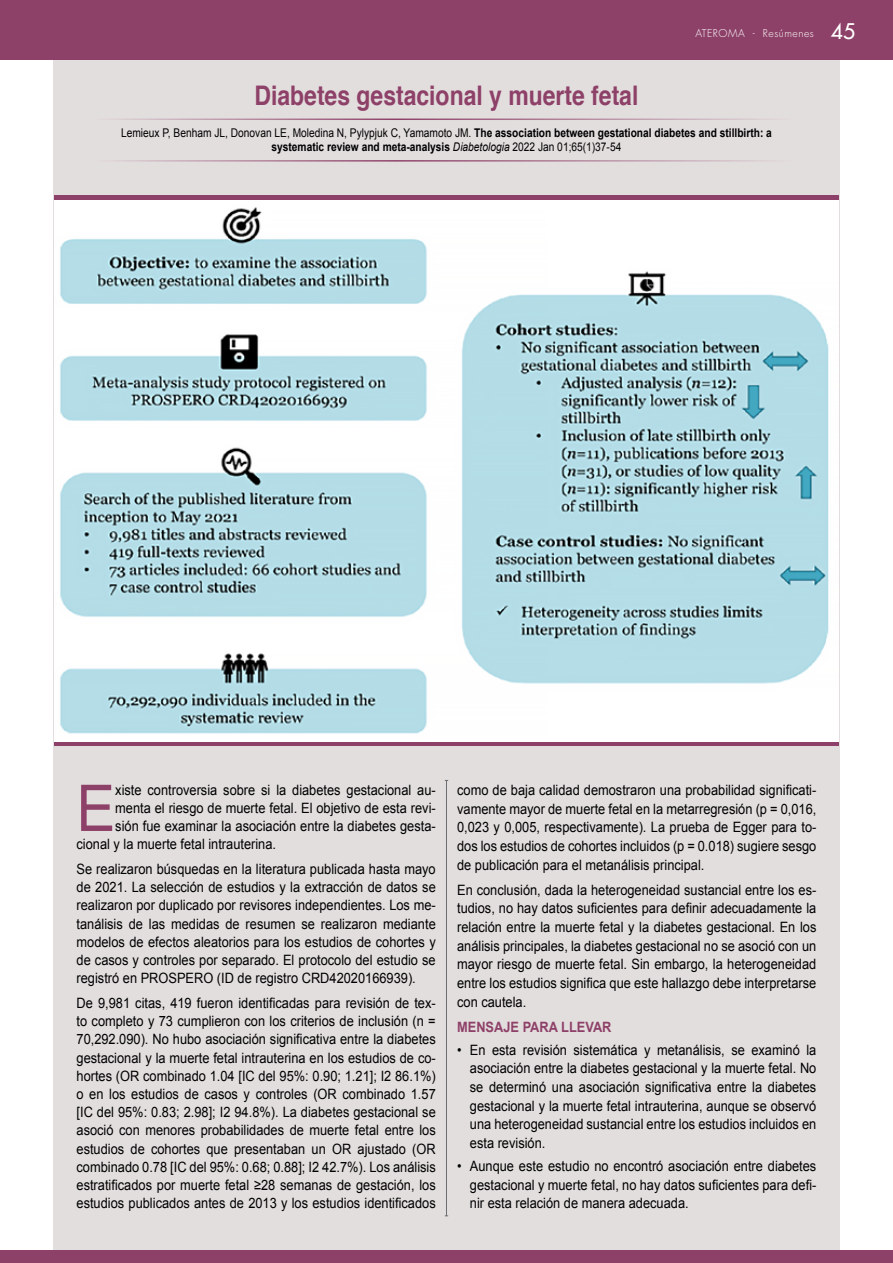
<style>
.page{position:relative;width:893px;height:1263px;background:#fff}
.page>*{position:absolute;margin:0;border:0;box-sizing:border-box;transform-origin:0 0}
.t1{font:64.5px "Arial";color:#8e4168;scale:.9 1}
.t2{font:700 27px "Helvetica";color:#8e4168;scale:.85 1}
.t3{font:14.25px/18.3px "Arial";color:#000;text-align:justify;scale:.9 1}
.t4{font:700 14.25px "Arial";color:#8e4168;scale:.9 1}
.t5{font:700 12px/14.4px "Arial";color:#000;text-align:center;scale:.85 1}
.t6{font:300 10.5px "Futura Std";letter-spacing:.05em;color:#fff}
.s1{font-weight:500;font-size:21px}
.s2{font-weight:400}
.s3{font-weight:400;font-style:italic}
</style>
<div class="page">
<div style="left:53px;top:55px;width:787px;height:1200px;background:#e3dede"></div>
<hr style="left:97px;top:119px;width:699px;height:1px;background:#8e4168">
<hr style="left:97px;top:160px;width:699px;height:2px;background:#8e4168">
<div style="left:0;top:0;width:893px;height:60px;background:#8e4168"></div>
<div style="left:0;top:1250px;width:893px;height:13px;background:#8e4168"></div>
<hr style="left:446px;top:780px;width:1px;height:436px;background:#6d6e71">
<img style="left:54px;top:201px;width:785px;height:540px">
<p class="t6" style="left:695px;top:26px;width:161px">ATEROMA - Resúmenes <span class="s1">45</span></p>
<h2 class="t2" style="left:254px;top:74px;width:453px">Diabetes gestacional y muerte fetal</h2>
<p class="t5" style="left:121px;top:126px;width:767px"><span class="s2">Lemieux P, Benham JL, Donovan LE, Moledina N, Pylypjuk C, Yamamoto JM.</span> The association between gestational diabetes and stillbirth: a systematic review and meta-analysis <span class="s3">Diabetologia</span> <span class="s2">2022 Jan 01;65(1)37-54</span></p>
<h1 class="t1" style="left:77px;top:766px;width:45px">E</h1>
<p class="t3" style="left:115px;top:781px;width:358px">xiste controversia sobre si la diabetes gestacional au-</p>
<p class="t3" style="left:115px;top:799px;width:358px">menta el riesgo de muerte fetal. El objetivo de esta revi-</p>
<p class="t3" style="left:115px;top:817px;width:358px">sión fue examinar la asociación entre la diabetes gesta-</p>
<p class="t3" style="left:77px;top:835px;width:223px">cional y la muerte fetal intrauterina.</p>
<p class="t3" style="left:77px;top:860px;width:401px">Se realizaron búsquedas en la literatura publicada hasta mayo de 2021. La selección de estudios y la extracción de datos se realizaron por duplicado por revisores independientes. Los me&shy;tanálisis de las medidas de resumen se realizaron mediante modelos de efectos aleatorios para los estudios de cohortes y de casos y controles por separado. El protocolo del estudio se registró en PROSPERO (ID de registro CRD42020166939).</p>
<p class="t3" style="left:77px;top:994px;width:401px">De 9,981 citas, 419 fueron identificadas para revisión de tex&shy;to completo y 73 cumplieron con los criterios de inclusión (n = 70,292.090). No hubo asociación significativa entre la diabetes gestacional y la muerte fetal intrauterina en los estudios de co&shy;hortes (OR combinado 1.04 [IC del 95%: 0.90; 1.21]; I2 86.1%) o en los estudios de casos y controles (OR combinado 1.57 [IC del 95%: 0.83; 2.98]; I2 94.8%). La diabetes gestacional se asoció con menores probabilidades de muerte fetal entre los estudios de cohortes que presentaban un OR ajustado (OR combinado 0.78 [IC del 95%: 0.68; 0.88]; I2 42.7%). Los análisis estratificados por muerte fetal ≥28 semanas de gestación, los estudios publicados antes de 2013 y los estudios identificados</p>
<p class="t3" style="left:457px;top:781px;width:401px;line-height:18.8px">como de baja calidad demostraron una probabilidad significati&shy;vamente mayor de muerte fetal en la metarregresión (p = 0,016, 0,023 y 0,005, respectivamente). La prueba de Egger para to&shy;dos los estudios de cohortes incluidos (p = 0.018) sugiere sesgo de publicación para el metanálisis principal.</p>
<p class="t3" style="left:457px;top:880px;width:401px">En conclusión, dada la heterogeneidad sustancial entre los es&shy;tudios, no hay datos suficientes para definir adecuadamente la relación entre la muerte fetal y la diabetes gestacional. En los análisis principales, la diabetes gestacional no se asoció con un mayor riesgo de muerte fetal. Sin embargo, la heterogeneidad entre los estudios significa que este hallazgo debe interpretarse con cautela.</p>
<p class="t4" style="left:457px;top:1017px;width:173px">MENSAJE PARA LLEVAR</p>
<p class="t3" style="left:470px;top:1040px;width:387px;text-indent:-13px">• En esta revisión sistemática y metanálisis, se examinó la asociación entre la diabetes gestacional y la muerte fetal. No se determinó una asociación significativa entre la diabetes gestacional y la muerte fetal intrauterina, aunque se observó una heterogeneidad sustancial entre los estudios incluidos en esta revisión.</p>
<p class="t3" style="left:470px;top:1157px;width:387px;line-height:18.8px;text-indent:-13px">• Aunque este estudio no encontró asociación entre diabetes gestacional y muerte fetal, no hay datos suficientes para defi&shy;nir esta relación de manera adecuada.</p>
</div>
